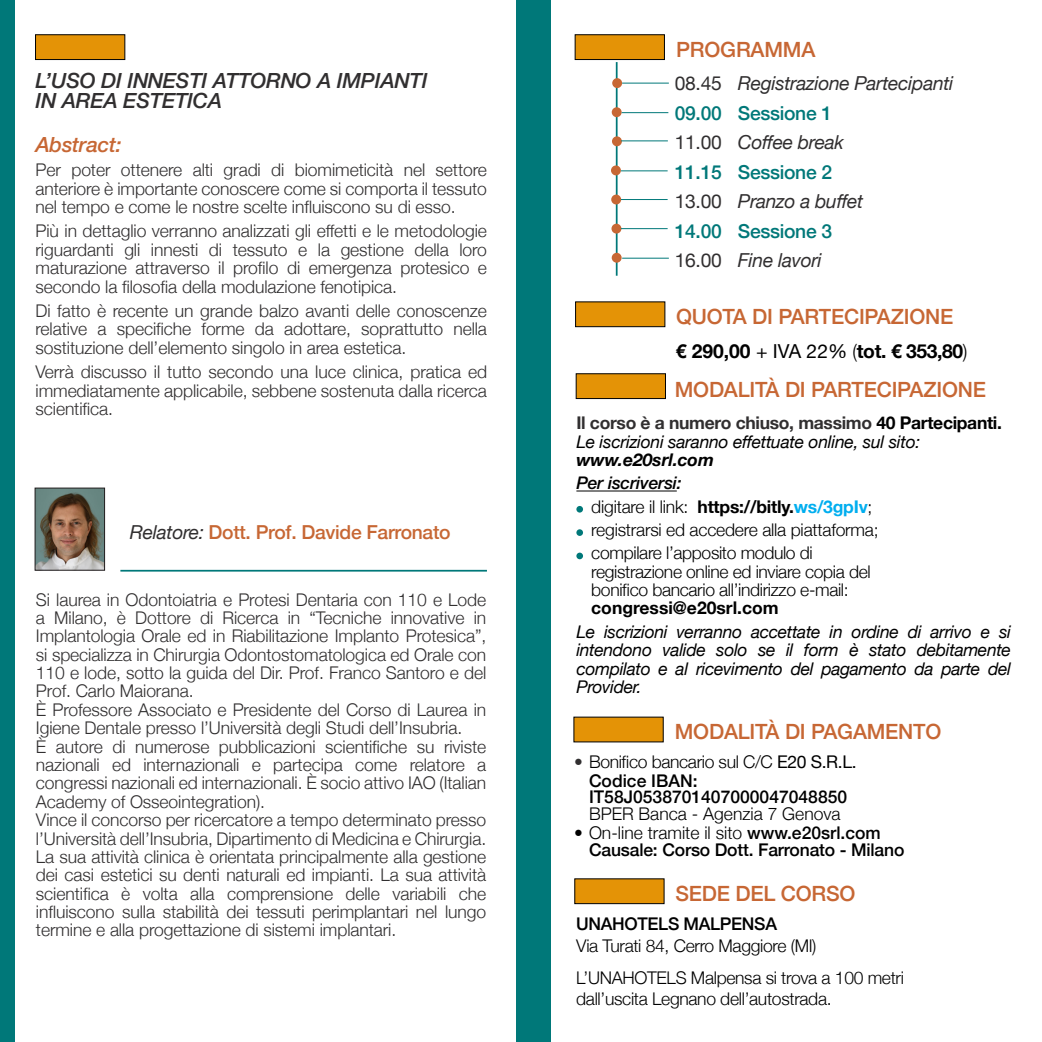
<style>
.page{position:relative;width:1042px;height:1042px;background:#fff}
.page>*{position:absolute;margin:0;border:0;box-sizing:border-box;transform-origin:0 0}
.MYRIAD_PRO{font:500 21px "Helvetica Neue";letter-spacing:-.01em;color:#c76734}
.MYRIAD_PRO-2{font:italic 500 21px "Helvetica Neue";letter-spacing:-.01em;color:#312f30}
.MYRIAD_PRO-3{font:italic 500 21px "Helvetica Neue";letter-spacing:-.015em;color:#c76734}
.MYRIAD_PRO-4{font:italic 19.25px "Helvetica Neue";letter-spacing:-.015em;color:#312f30}
.MYRIAD_PRO-5{font:500 19.25px "Helvetica Neue";letter-spacing:-.015em;color:#007879}
.MYRIAD_PRO-6{font:500 19.25px "Helvetica Neue";letter-spacing:-.015em;color:#c76734}
.MYRIAD_PRO-7{font:700 19.25px "Helvetica Neue";letter-spacing:-.02em;color:#000}
.t1{font:300 17.5px/18.4px "Helvetica Neue";letter-spacing:-.005em;color:#312f30;text-align:justify}
.testo_con_tabulazion{font:300 17.5px/18.4px "Helvetica Neue";letter-spacing:-.02em;color:#000}
.MYRIAD_PRO-8{font:italic 17.5px/18.4px "Helvetica Neue";letter-spacing:-.02em;color:#000;text-align:justify}
.MYRIAD_PRO-9{font:300 17.5px/21px "Helvetica Neue";letter-spacing:-.02em;color:#000}
.testo_con_tabulazion-2{font:500 17.5px/16.6px "Helvetica Neue";color:#000}
.testo_con_tabulazion-3{font:300 17.5px "Helvetica Neue";color:#000}
.t2{font:700 17.5px "Helvetica Neue";letter-spacing:-.02em;color:#312f30}
.MYRIAD_PRO-10{font:500 17.5px "Helvetica Neue";letter-spacing:-.02em;color:#000}
.t3{font:italic 700 17.5px "Helvetica Neue";color:#000}
.MYRIAD_PRO-11{font:italic 500 17.5px "Helvetica Neue";letter-spacing:-.015em;color:#000}
.s1{font-weight:400;font-style:italic;color:#312f30}
.s2{font-style:normal}
.s3{font-weight:400}
.s4{font-weight:300}
.s5{color:#000}
.s6{font-weight:700}
.s7{font-weight:700;color:#00aeef}
.s8{color:#312f30}
.s9{font-weight:500}
</style>
<div class="page">
<div style="left:35px;top:34px;width:90px;height:26px;background:#e49306;border:1px solid #000"></div>
<hr style="left:120px;top:570px;width:367px;height:1px;background:#007879">
<img style="left:37px;top:490px;width:66px;height:78px">
<div style="left:35px;top:488px;width:70px;height:82px;border:1px solid #231f20"></div>
<div style="left:575px;top:34px;width:90px;height:26px;background:#e49306;border:1px solid #000"></div>
<div style="left:575px;top:301px;width:90px;height:26px;background:#e49306;border:1px solid #000"></div>
<div style="left:574px;top:878px;width:90px;height:26px;background:#e49306;border:1px solid #000"></div>
<div style="left:576px;top:373px;width:90px;height:26px;background:#e49306;border:1px solid #000"></div>
<hr style="left:576px;top:490px;width:101px;height:1px;background:#000">
<div style="left:576px;top:506px;width:7px;height:6px;background:#007879;border-radius:50%"></div>
<div style="left:576px;top:529px;width:7px;height:7px;background:#007879;border-radius:50%"></div>
<div style="left:576px;top:552px;width:7px;height:7px;background:#007879;border-radius:50%"></div>
<div style="left:573px;top:717px;width:91px;height:25px;background:#e49306"></div>
<div style="left:0;top:0;width:15px;height:1042px;background:#007879"></div>
<div style="left:516px;top:0;width:35px;height:1042px;background:#007879"></div>
<hr style="left:616px;top:62px;width:1px;height:214px;background:#007879">
<div style="left:612px;top:78px;width:10px;height:10px;background:#c76734;border-radius:50%"></div>
<div style="left:612px;top:107px;width:10px;height:10px;background:#c76734;border-radius:50%"></div>
<div style="left:612px;top:136px;width:10px;height:10px;background:#c76734;border-radius:50%"></div>
<div style="left:611px;top:165px;width:10px;height:10px;background:#c76734;border-radius:50%"></div>
<div style="left:611px;top:195px;width:10px;height:9px;background:#c76734;border-radius:50%"></div>
<div style="left:611px;top:224px;width:10px;height:10px;background:#c76734;border-radius:50%"></div>
<div style="left:612px;top:253px;width:9px;height:10px;background:#c76734;border-radius:50%"></div>
<hr style="left:622px;top:83px;width:47px;height:1px;background:#007879">
<hr style="left:622px;top:112px;width:46px;height:1px;background:#007879">
<hr style="left:621px;top:140px;width:47px;height:1px;background:#007879">
<hr style="left:621px;top:170px;width:46px;height:1px;background:#007879">
<hr style="left:621px;top:199px;width:46px;height:1px;background:#007879">
<hr style="left:621px;top:228px;width:46px;height:1px;background:#007879">
<hr style="left:622px;top:258px;width:47px;height:1px;background:#007879">
<p class="MYRIAD_PRO-2" style="left:36px;top:68px;width:393px">L’USO DI INNESTI ATTORNO A IMPIANTI</p>
<p class="MYRIAD_PRO-2" style="left:36px;top:88px;width:188px">IN AREA ESTETICA</p>
<p class="MYRIAD_PRO-3" style="left:36px;top:132px;width:88px">Abstract:</p>
<p class="t1" style="left:36px;top:159px;width:453px">Per poter ottenere alti gradi di biomimeticità nel settore anteriore è importante conoscere come si comporta il tessuto nel tempo e come le nostre scelte influiscono su di esso.</p>
<p class="t1" style="left:36px;top:221px;width:453px">Più in dettaglio verranno analizzati gli effetti e le metodologie riguardanti gli innesti di tessuto e la gestione della loro maturazione attraverso il profilo di emergenza protesico e secondo la filosofia della modulazione fenotipica.</p>
<p class="t1" style="left:36px;top:300px;width:453px">Di fatto è recente un grande balzo avanti delle conoscenze relative a specifiche forme da adottare, soprattutto nella sostituzione dell’elemento singolo in area estetica.</p>
<p class="t1" style="left:36px;top:362px;width:453px">Verrà discusso il tutto secondo una luce clinica, pratica ed immediatamente applicabile, sebbene sostenuta dalla ricerca scientifica.</p>
<p class="MYRIAD_PRO-6" style="left:130px;top:516px;width:322px"><span class="s1">Relatore:</span> Dott. Prof. Davide Farronato</p>
<p class="t1" style="left:36px;top:589px;width:452px">Si laurea in Odontoiatria e Protesi Dentaria con 110 e Lode a Milano, è Dottore di Ricerca in “Tecniche innovative in Implantologia Orale ed in Riabilitazione Implanto Protesica”, si specializza in Chirurgia Odontostomatologica ed Orale con 110 e lode, sotto la guida del Dir. Prof. Franco Santoro e del Prof. Carlo Maiorana.</p>
<p class="t1" style="left:36px;top:699px;width:452px">È Professore Associato e Presidente del Corso di Laurea in<br>Igiene Dentale presso l’Università degli Studi dell’Insubria.</p>
<p class="t1" style="left:36px;top:736px;width:452px">È autore di numerose pubblicazioni scientifiche su riviste nazionali ed internazionali e partecipa come relatore a congressi nazionali ed internazionali. È socio attivo IAO (Italian Academy of Osseointegration).</p>
<p class="t1" style="left:36px;top:809px;width:452px">Vince il concorso per ricercatore a tempo determinato presso l’Università dell’Insubria, Dipartimento di Medicina e Chirurgia.</p>
<p class="t1" style="left:36px;top:846px;width:452px">La sua attività clinica è orientata principalmente alla gestione dei casi estetici su denti naturali ed impianti. La sua attività scientifica è volta alla comprensione delle variabili che influiscono sulla stabilità dei tessuti perimplantari nel lungo termine e alla progettazione di sistemi implantari.</p>
<p class="MYRIAD_PRO" style="left:676px;top:33px;width:141px">PROGRAMMA</p>
<p class="MYRIAD_PRO-4" style="left:675px;top:72px;width:280px"><span class="s2">08.45</span> Registrazione Partecipanti</p>
<p class="MYRIAD_PRO-5" style="left:675px;top:97px;width:159px">09.00 Sessione 1</p>
<p class="MYRIAD_PRO-4" style="left:675px;top:131px;width:170px"><span class="s2">11.00</span> Coffee break</p>
<p class="MYRIAD_PRO-5" style="left:675px;top:156px;width:159px">11.15 Sessione 2</p>
<p class="MYRIAD_PRO-4" style="left:675px;top:190px;width:190px"><span class="s2">13.00</span> Pranzo a buffet</p>
<p class="MYRIAD_PRO-5" style="left:675px;top:215px;width:159px">14.00 Sessione 3</p>
<p class="MYRIAD_PRO-4" style="left:675px;top:249px;width:149px"><span class="s2">16.00</span> Fine lavori</p>
<p class="MYRIAD_PRO" style="left:676px;top:299px;width:279px">QUOTA DI PARTECIPAZIONE</p>
<p class="MYRIAD_PRO-7" style="left:676px;top:339px;width:293px">€ 290,00 <span class="s3">+ IVA 22%</span> <span class="s4">(</span>tot. € 353,80<span class="s4">)</span></p>
<p class="MYRIAD_PRO" style="left:675px;top:373px;width:313px">MODALITÀ DI PARTECIPAZIONE</p>
<p class="t2" style="left:576px;top:412px;width:427px">Il corso è a numero chiuso, massimo <span class="s5">40 Partecipanti.</span></p>
<p class="MYRIAD_PRO-8" style="left:576px;top:432px;width:345px">Le iscrizioni saranno effettuate online, sul sito:</p>
<p class="t3" style="left:576px;top:449px;width:139px">www.e20srl.com</p>
<p class="MYRIAD_PRO-11" style="left:576px;top:473px;width:107px">Per iscriversi:</p>
<p class="testo_con_tabulazion" style="left:591px;top:496px;width:283px">digitare il link: <span class="s6">https://bitly.</span><span class="s7">ws/3gpIv</span>;</p>
<p class="testo_con_tabulazion" style="left:591px;top:519px;width:289px">registrarsi ed accedere alla piattaforma;</p>
<p class="testo_con_tabulazion" style="left:591px;top:542px;width:281px">compilare l’apposito modulo di registrazione online ed inviare copia del bonifico bancario all’indirizzo e-mail: <span class="s6">congressi@e20srl.com</span></p>
<p class="MYRIAD_PRO-8" style="left:576px;top:622px;width:436px">Le iscrizioni verranno accettate in ordine di arrivo e si intendono valide solo se il form è stato debitamente compilato e al ricevimento del pagamento da parte del Provider.</p>
<p class="MYRIAD_PRO" style="left:675px;top:715px;width:268px">MODALITÀ DI PAGAMENTO</p>
<p class="testo_con_tabulazion" style="left:574px;top:751px;width:284px"><span class="s8">•</span> Bonifico bancario sul C/C <span class="s3">E20 S.R.L.</span></p>
<p class="testo_con_tabulazion-2" style="left:589px;top:771px;width:260px">Codice IBAN:<br>IT58J0538701407000047048850</p>
<p class="testo_con_tabulazion-3" style="left:589px;top:799px;width:253px">BPER Banca - Agenzia 7 Genova</p>
<p class="testo_con_tabulazion-3" style="left:574px;top:818px;width:308px">• On-line tramite il sito <span class="s9">www.e20srl.com</span></p>
<p class="testo_con_tabulazion-2" style="left:589px;top:840px;width:317px">Causale: Corso Dott. Farronato - Milano</p>
<p class="MYRIAD_PRO" style="left:675px;top:876px;width:182px">SEDE DEL CORSO</p>
<p class="MYRIAD_PRO-10" style="left:576px;top:909px;width:202px">UNAHOTELS MALPENSA</p>
<p class="MYRIAD_PRO-9" style="left:576px;top:933px;width:242px">Via Turati 84, Cerro Maggiore (MI)</p>
<p class="MYRIAD_PRO-9" style="left:576px;top:965px;width:329px">L’UNAHOTELS Malpensa si trova a 100 metri dall’uscita Legnano dell’autostrada.</p>
</div>
